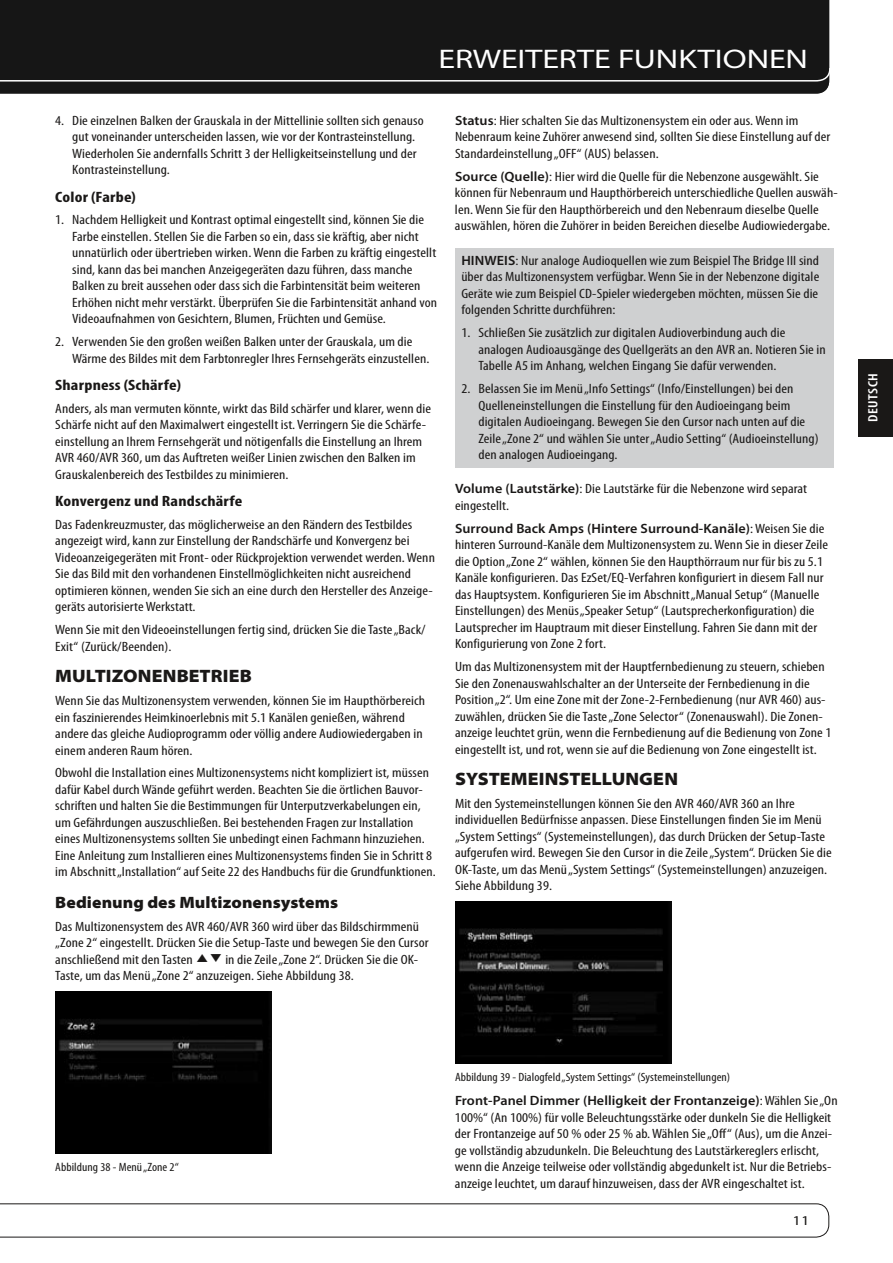
<style>
.page{position:relative;width:893px;height:1263px;background:#fff}
.page>*{position:absolute;margin:0;border:0;box-sizing:border-box;transform-origin:0 0}
.t1{font:semi-expanded 27px "Myriad Pro";color:#fff;scale:1.15 1}
.t2{font:900 semi-expanded 18px "Myriad Pro";letter-spacing:-.01em;color:#1a1817}
.t3{font:900 semi-expanded 16.5px "Myriad Pro";letter-spacing:.005em;color:#1a1817}
.t4{font:700 condensed 15px "Myriad Pro";letter-spacing:.01em;color:#1a1817;scale:1.2 1}
.t5{font:condensed 13.5px/16.5px "Myriad Pro";letter-spacing:.005em;color:#1a1817;scale:1.15 1}
.t6{font:condensed 13.5px/16.5px "Myriad Pro";letter-spacing:.005em;color:#1a1817;scale:1.14 1}
.t7{font:600 condensed 13.5px "Myriad Pro";letter-spacing:.04em;color:#fff;scale:1.15 1}
.t8{font:semi-expanded 13.5px "Myriad Pro";color:#1a1817;scale:1.15 1}
.t9{font:condensed 12px "Myriad Pro";letter-spacing:.005em;color:#1a1817;scale:1.1 1}
.s1{font-family:"Harman Player Controls";font-stretch:normal;font-size:10.5px}
.s2{font-weight:600;font-stretch:normal}
</style>
<div class="page">
<div style="left:0;top:0;width:830px;height:94px;background:#161616"></div>
<svg style="left:0;top:1203px;width:830px;height:35px"></svg>
<div style="left:859px;top:359px;width:34px;height:78px;background:#1a1817"></div>
<img style="left:55px;top:992px;width:216px;height:162px">
<div style="left:455px;top:248px;width:378px;height:220px;background:#cfd0d1"></div>
<img style="left:455px;top:902px;width:216px;height:162px">
<h1 class="t1" style="left:439px;top:44px;width:323px">ERWEITERTE FU NKTIONEN</h1>
<p class="t5" style="left:72px;top:112px;width:307px;text-indent:-17px">4. Die einzelnen Balken der Grauskala in der Mittellinie sollten sich genauso gut voneinander unterscheiden lassen, wie vor der Kontrasteinstellung.<br>Wiederholen Sie andernfalls Schritt 3 der Helligkeitseinstellung und der Kontrasteinstellung.</p>
<p class="t4" style="left:55px;top:187px;width:69px">Color (Farbe)</p>
<p class="t5" style="left:72px;top:212px;width:319px;text-indent:-17px">1. Nachdem Helligkeit und Kontrast optimal eingestellt sind, können Sie die Farbe einstellen. Stellen Sie die Farben so ein, dass sie kräftig, aber nicht unnatürlich oder übertrieben wirken. Wenn die Farben zu kräftig eingestellt sind, kann das bei manchen Anzeigegeräten dazu führen, dass manche Balken zu breit aussehen oder dass sich die Farbintensität beim weiteren Erhöhen nicht mehr verstärkt. Überprüfen Sie die Farbintensität anhand von Videoaufnahmen von Gesichtern, Blumen, Früchten und Gemüse.</p>
<p class="t5" style="left:72px;top:334px;width:312px;text-indent:-17px">2. Verwenden Sie den großen weißen Balken unter der Grauskala, um die<br>Wärme des Bildes mit dem Farbtonregler Ihres Fernsehgeräts einzustellen.</p>
<p class="t4" style="left:55px;top:376px;width:106px">Sharpness (Schärfe)</p>
<p class="t5" style="left:55px;top:400px;width:328px">Anders, als man vermuten könnte, wirkt das Bild schärfer und klarer, wenn die Schärfe nicht auf den Maximalwert eingestellt ist. Verringern Sie die Schärfe&shy;einstellung an Ihrem Fernsehgerät und nötigenfalls die Einstellung an Ihrem AVR 460/AVR 360, um das Auftreten weißer Linien zwischen den Balken im Grauskalenbereich des Testbildes zu minimieren.</p>
<p class="t4" style="left:55px;top:492px;width:157px">Konvergenz und Randschärfe</p>
<p class="t5" style="left:55px;top:516px;width:332px">Das Fadenkreuzmuster, das möglicherweise an den Rändern des Testbildes angezeigt wird, kann zur Einstellung der Randschärfe und Konvergenz bei Videoanzeigegeräten mit Front- oder Rückprojektion verwendet werden.Wenn Sie das Bild mit den vorhandenen Einstellmöglichkeiten nicht ausreichend optimieren können, wenden Sie sich an eine durch den Hersteller des Anzeige&shy;geräts autorisierte Werkstatt.</p>
<p class="t5" style="left:55px;top:622px;width:324px">Wenn Sie mit den Videoeinstellungen fertig sind, drücken Sie die Taste „Back/<br>Exit“ (Zurück/Beenden).</p>
<h2 class="t2" style="left:55px;top:666px;width:96px">MULTIZONEN</h2>
<h2 class="t2" style="left:177px;top:666px;width:23px">BETRIE</h2>
<h2 class="t2" style="left:240px;top:666px;width:14px">B</h2>
<p class="t5" style="left:55px;top:693px;width:323px">Wenn Sie das Multizonensystem verwenden, können Sie im Haupthörbereich ein faszinierendes Heimkinoerlebnis mit 5.1 Kanälen genießen, während andere das gleiche Audioprogramm oder völlig andere Audiowiedergaben in einem anderen Raum hören.</p>
<p class="t6" style="left:55px;top:765px;width:335px">Obwohl die Installation eines Multizonensystems nicht kompliziert ist, müssen dafür Kabel durch Wände geführt werden. Beachten Sie die örtlichen Bauvor&shy;schriften und halten Sie die Bestimmungen für Unterputzverkabelungen ein, um Gefährdungen auszuschließen. Bei bestehenden Fragen zur Installation eines Multizonensystems sollten Sie unbedingt einen Fachmann hinzuziehen.<br>Eine Anleitung zum Installieren eines Multizonensystems finden Sie in Schritt 8 im Abschnitt „Installation“ auf Seite 22 des Handbuchs für die Grundfunktionen.</p>
<p class="t3" style="left:55px;top:893px;width:284px">Bedienung des Multizonensystems</p>
<p class="t5" style="left:55px;top:918px;width:326px">Das Multizonensystem des AVR 460/AVR 360 wird über das Bildschirmmenü „Zone 2“ eingestellt. Drücken Sie die Setup-Taste und bewegen Sie den Cursor anschließend mit den Tasten <span class="s1">KL</span> in die Zeile „Zone 2“. Drücken Sie die OK-Taste, um das Menü „Zone 2“ anzuzeigen. Siehe Abbildung 38.</p>
<p class="t5" style="left:455px;top:112px;width:328px"><span class="s2">Status</span>: Hier schalten Sie das Multizonensystem ein oder aus. Wenn im<br>Nebenraum keine Zuhörer anwesend sind, sollten Sie diese Einstellung auf der<br>Standardeinstellung „OFF“ (AUS) belassen.</p>
<p class="t5" style="left:455px;top:168px;width:334px"><span class="s2">Source (Quelle)</span>: Hier wird die Quelle für die Nebenzone ausgewählt. Sie können für Nebenraum und Haupthörbereich unterschiedliche Quellen auswäh&shy;len. Wenn Sie für den Haupthörbereich und den Nebenraum dieselbe Quelle auswählen, hören die Zuhörer in beiden Bereichen dieselbe Audiowiedergabe.</p>
<p class="t5" style="left:461px;top:252px;width:313px;text-align:justify"><span class="s2">HINWEIS</span>: Nur analoge Audioquellen wie zum Beispiel The Bridge III sind über das Multizonensystem verfügbar. Wenn Sie in der Nebenzone digitale Geräte wie zum Beispiel CD-Spieler wiedergeben möchten, müssen Sie die folgenden Schritte durchführen:</p>
<p class="t5" style="left:478px;top:325px;width:303px;text-indent:-17px">1. Schließen Sie zusätzlich zur digitalen Audioverbindung auch die analogen Audioausgänge des Quellgeräts an den AVR an. Notieren Sie in<br>Tabelle A5 im Anhang, welchen Eingang Sie dafür verwenden.</p>
<p class="t5" style="left:478px;top:381px;width:297px;text-indent:-17px">2. Belassen Sie im Menü „Info Settings“ (Info/Einstellungen) bei den Quelleneinstellungen die Einstellung für den Audioeingang beim digitalen Audioeingang. Bewegen Sie den Cursor nach unten auf die Zeile „Zone 2“ und wählen Sie unter „Audio Setting“ (Audioeinstellung) den analogen Audioeingang.</p>
<p class="t5" style="left:455px;top:481px;width:308px"><span class="s2">Volume (Lautstärke)</span>: Die Lautstärke für die Nebenzone wird separat eingestellt.</p>
<p class="t5" style="left:455px;top:520px;width:326px"><span class="s2">Surround Back Amps (Hintere Surround-Kanäle)</span>: Weisen Sie die hinteren Surround-Kanäle dem Multizonensystem zu. Wenn Sie in dieser Zeile die Option „Zone 2“ wählen, können Sie den Haupthörraum nur für bis zu 5.1<br>Kanäle konfigurieren. Das EzSet/EQ-Verfahren konfiguriert in diesem Fall nur das Hauptsystem. Konfigurieren Sie im Abschnitt „Manual Setup“ (Manuelle Einstellungen) des Menüs „Speaker Setup“ (Lautsprecherkonfiguration) die Lautsprecher im Hauptraum mit dieser Einstellung. Fahren Sie dann mit der Konfigurierung von Zone 2 fort.</p>
<p class="t5" style="left:455px;top:658px;width:329px">Um das Multizonensystem mit der Hauptfernbedienung zu steuern, schieben Sie den Zonenauswahlschalter an der Unterseite der Fernbedienung in die Position „2“. Um eine Zone mit der Zone-2-Fernbedienung (nur AVR 460) aus&shy;zuwählen, drücken Sie die Taste „Zone Selector“ (Zonenauswahl). Die Zonen&shy;anzeige leuchtet grün, wenn die Fernbedienung auf die Bedienung von Zone 1 eingestellt ist, und rot, wenn sie auf die Bedienung von Zone eingestellt ist.</p>
<h2 class="t2" style="left:455px;top:768px;width:185px">SYSTEMEIN STE LLUNGEN</h2>
<p class="t5" style="left:455px;top:795px;width:329px">Mit den Systemeinstellungen können Sie den AVR 460/AVR 360 an Ihre individuellen Bedürfnisse anpassen. Diese Einstellungen finden Sie im Menü „System Settings“ (Systemeinstellungen), das durch Drücken der Setup-Taste aufgerufen wird. Bewegen Sie den Cursor in die Zeile „System“. Drücken Sie die OK-Taste, um das Menü „System Settings“ (Systemeinstellungen) anzuzeigen.<br>Siehe Abbildung 39.</p>
<p class="t7" style="left:866px;top:422px;width:45px;rotate:-90deg">DEUTSCH</p>
<p class="t9" style="left:55px;top:1160px;width:114px">Abbildung 38 - Menü „Zone 2“</p>
<p class="t9" style="left:455px;top:1070px;width:252px">Abbildung 39 - Dialogfeld „System Settings“ (Systemeinstellungen)</p>
<p class="t5" style="left:455px;top:1093px;width:334px"><span class="s2">Front-Panel Dimmer (Helligkeit der Frontanzeige)</span>: Wählen Sie „On 100%“ (An 100%) für volle Beleuchtungsstärke oder dunkeln Sie die Helligkeit der Frontanzeige auf 50 % oder 25 % ab. Wählen Sie „Off“ (Aus), um die Anzei&shy;ge vollständig abzudunkeln. Die Beleuchtung des Lautstärkereglers erlischt, wenn die Anzeige teilweise oder vollständig abgedunkelt ist. Nur die Betriebs&shy;anzeige leuchtet, um darauf hinzuweisen, dass der AVR eingeschaltet ist.</p>
<p class="t8" style="left:792px;top:1213px;width:17px">11</p>
</div>
